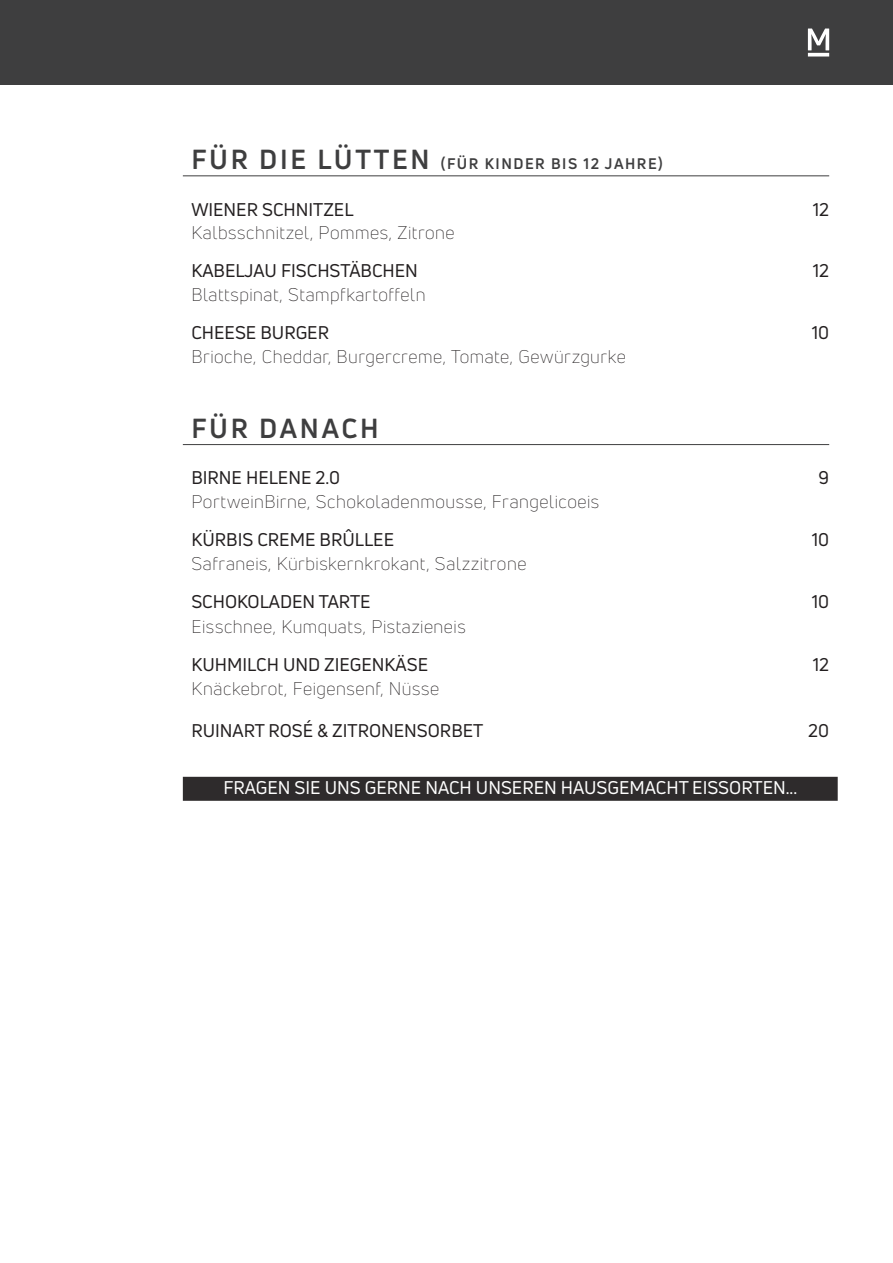
<style>
.page{position:relative;width:893px;height:1263px;background:#fff}
.page>*{position:absolute;margin:0;border:0;box-sizing:border-box;transform-origin:0 0}
.HL{font:700 27px "Uni Neue";letter-spacing:.1em;color:#3e3e3f}
.copy{font:300 18px "Uni Neue";letter-spacing:.025em;color:#231f20}
.name{font:18px "Uni Neue";color:#231f20}
.name-2{font:18px "Uni Neue";color:#fff}
.copy-2{font:18px "Uni Neue";color:#231f20}
.HL-2{font:700 15px "Uni Neue";letter-spacing:.1em;color:#3e3e3f}
.s1{font-size:27px}
</style>
<div class="page">
<div style="left:0;top:0;width:893px;height:85px;background:#3e3e3f"></div>
<svg style="left:808px;top:29px;width:21px;height:21px"></svg>
<svg style="left:808px;top:53px;width:21px;height:4px"></svg>
<hr style="left:183px;top:175px;width:646px;height:1px;background:#3e3e3f">
<hr style="left:183px;top:444px;width:646px;height:1px;background:#3e3e3f">
<div style="left:183px;top:777px;width:655px;height:24px;background:#2e2b2c"></div>
<p class="HL-2" style="left:191px;top:154px;width:473px"><span class="s1">FÜR DIE LÜTTEN</span> (FÜR KINDER BIS 12 JAHRE)</p>
<p class="name" style="left:191px;top:198px;width:164px">WIENER SCHNITZEL</p>
<p class="name" style="left:813px;top:198px;width:18px">12</p>
<p class="copy" style="left:191px;top:222px;width:265px">Kalbsschnitzel, Pommes, Zitrone</p>
<p class="name" style="left:191px;top:260px;width:228px">KABELJAU FISCHSTÄBCHEN</p>
<p class="name" style="left:813px;top:260px;width:18px">12</p>
<p class="copy" style="left:191px;top:284px;width:236px">Blattspinat, Stampfkartoffeln</p>
<p class="name" style="left:191px;top:321px;width:139px">CHEESE BURGER</p>
<p class="name" style="left:812px;top:321px;width:19px">10</p>
<p class="copy" style="left:191px;top:345px;width:436px">Brioche, Cheddar, Burgercreme, Tomate, Gewürzgurke</p>
<p class="HL" style="left:191px;top:411px;width:189px">FÜR DANACH</p>
<p class="name" style="left:191px;top:467px;width:150px">BIRNE HELENE 2.0</p>
<p class="name" style="left:819px;top:467px;width:12px">9</p>
<p class="copy" style="left:191px;top:491px;width:409px">PortweinBirne, Schokoladenmousse, Frangelicoeis</p>
<p class="name" style="left:191px;top:528px;width:204px">KÜRBIS CREME BRÛLLEE</p>
<p class="name" style="left:812px;top:528px;width:19px">10</p>
<p class="copy" style="left:191px;top:552px;width:337px">Safraneis, Kürbiskernkrokant, Salzzitrone</p>
<p class="name" style="left:191px;top:590px;width:181px">SCHOKOLADEN TARTE</p>
<p class="name" style="left:812px;top:590px;width:19px">10</p>
<p class="copy" style="left:191px;top:616px;width:276px">Eisschnee, Kumquats, Pistazieneis</p>
<p class="name" style="left:191px;top:653px;width:238px">KUHMILCH UND ZIEGENKÄSE</p>
<p class="name" style="left:813px;top:653px;width:18px">12</p>
<p class="copy" style="left:191px;top:677px;width:249px">Knäckebrot, Feigensenf, Nüsse</p>
<p class="copy-2" style="left:191px;top:719px;width:293px">RUINART ROSÉ &amp; ZITRONENSORBET</p>
<p class="copy-2" style="left:808px;top:719px;width:22px">20</p>
<p class="name-2" style="left:223px;top:777px;width:575px">FRAGEN SIE UNS GERNE NACH UNSEREN HAUSGEMACHT EISSORTEN...</p>
</div>
